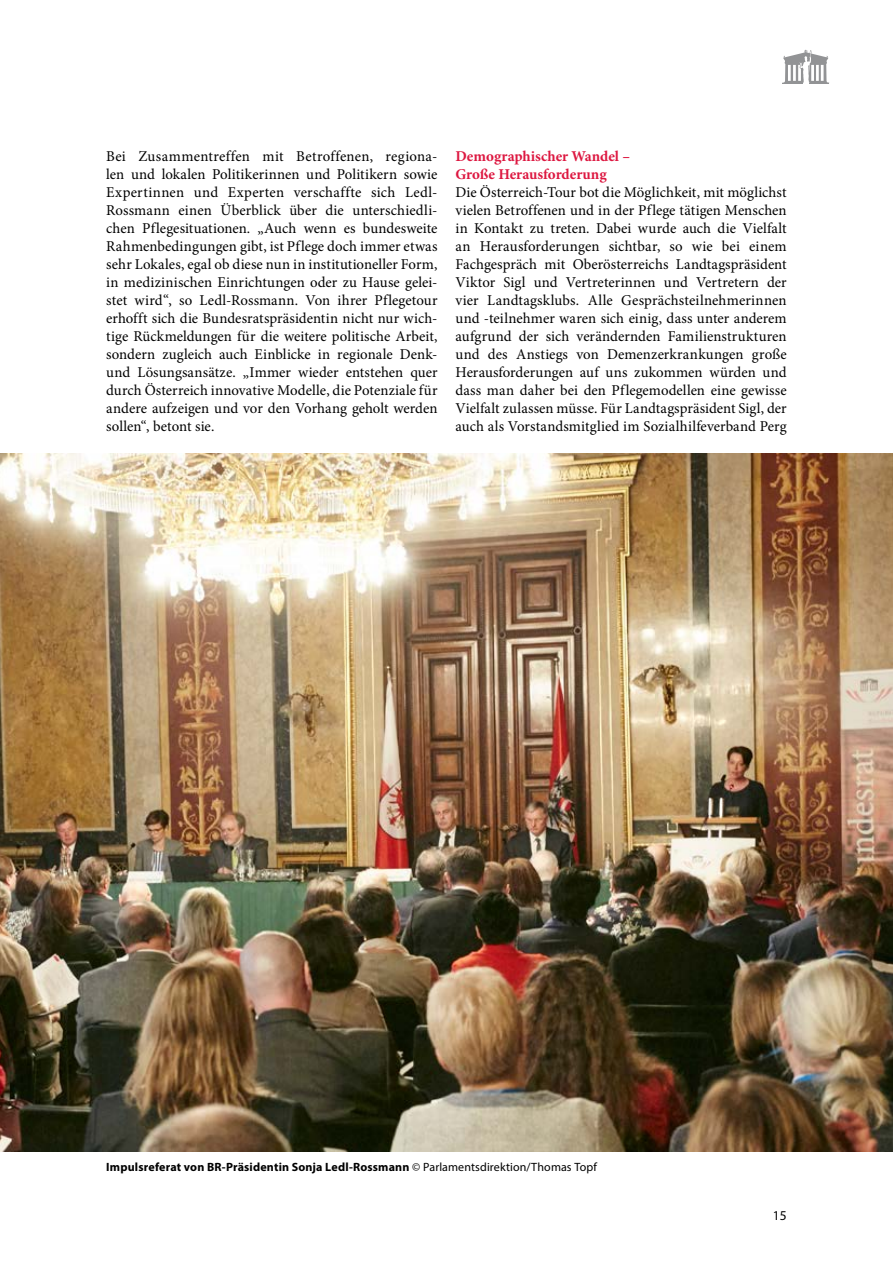
<style>
.page{position:relative;width:893px;height:1263px;background:#fff}
.page>*{position:absolute;margin:0;border:0;box-sizing:border-box;transform-origin:0 0}
.t1{font:15px/18px "Minion Pro";color:#000;text-align:justify}
.t2{font:700 15px/18px "Minion Pro";letter-spacing:-.005em;color:#dd1841}
.t3{font:13.5px "Myriad Pro";color:#000}
.t4{font:700 12px "Myriad Pro";letter-spacing:.015em;color:#000}
.s1{font-weight:400}
</style>
<div class="page">
<svg style="left:782px;top:50px;width:47px;height:34px"></svg>
<img style="left:0;top:454px;width:893px;height:697px">
<p class="t1" style="left:106px;top:147px;width:333px">Bei Zusammentreffen mit Betroffenen, regiona&shy;len und lokalen Politikerinnen und Politikern sowie Expertinnen und Experten verschaffte sich Ledl-Rossmann einen Überblick über die unterschiedli&shy;chen Pflegesituationen. „Auch wenn es bundesweite Rahmenbedingungen gibt, ist Pflege doch immer etwas sehr Lokales, egal ob diese nun in institutioneller Form, in medizinischen Einrichtungen oder zu Hause gelei&shy;stet wird“, so Ledl-Rossmann. Von ihrer Pflegetour erhofft sich die Bundesratspräsidentin nicht nur wich&shy;tige Rückmeldungen für die weitere politische Arbeit, sondern zugleich auch Einblicke in regionale Denk&shy;und Lösungsansätze. „Immer wieder entstehen quer durch Österreich innovative Modelle, die Potenziale für andere aufzeigen und vor den Vorhang geholt werden sollen“, betont sie.</p>
<h2 class="t2" style="left:455px;top:147px;width:176px">Demographischer Wandel –<br>Große Herausforderung</h2>
<p class="t1" style="left:455px;top:183px;width:333px">Die Österreich-Tour bot die Möglichkeit, mit möglichst vielen Betroffenen und in der Pflege tätigen Menschen in Kontakt zu treten. Dabei wurde auch die Vielfalt an Herausforderungen sichtbar, so wie bei einem Fachgespräch mit Oberösterreichs Landtagspräsident Viktor Sigl und Vertreterinnen und Vertretern der vier Landtagsklubs. Alle Gesprächsteilnehmerinnen und -teilnehmer waren sich einig, dass unter anderem aufgrund der sich verändernden Familienstrukturen und des Anstiegs von Demenzerkrankungen große Herausforderungen auf uns zukommen würden und dass man daher bei den Pflegemodellen eine gewisse Vielfalt zulassen müsse. Für Landtagspräsident Sigl, der auch als Vorstandsmitglied im Sozialhilfeverband Perg</p>
<p class="t4" style="left:106px;top:1159px;width:492px">Impulsreferat von BR-Präsidentin Sonja Ledl-Rossmann <span class="s1">© Parlamentsdirektion/Thomas Topf</span></p>
<p class="t3" style="left:773px;top:1207px;width:15px">15</p>
</div>
